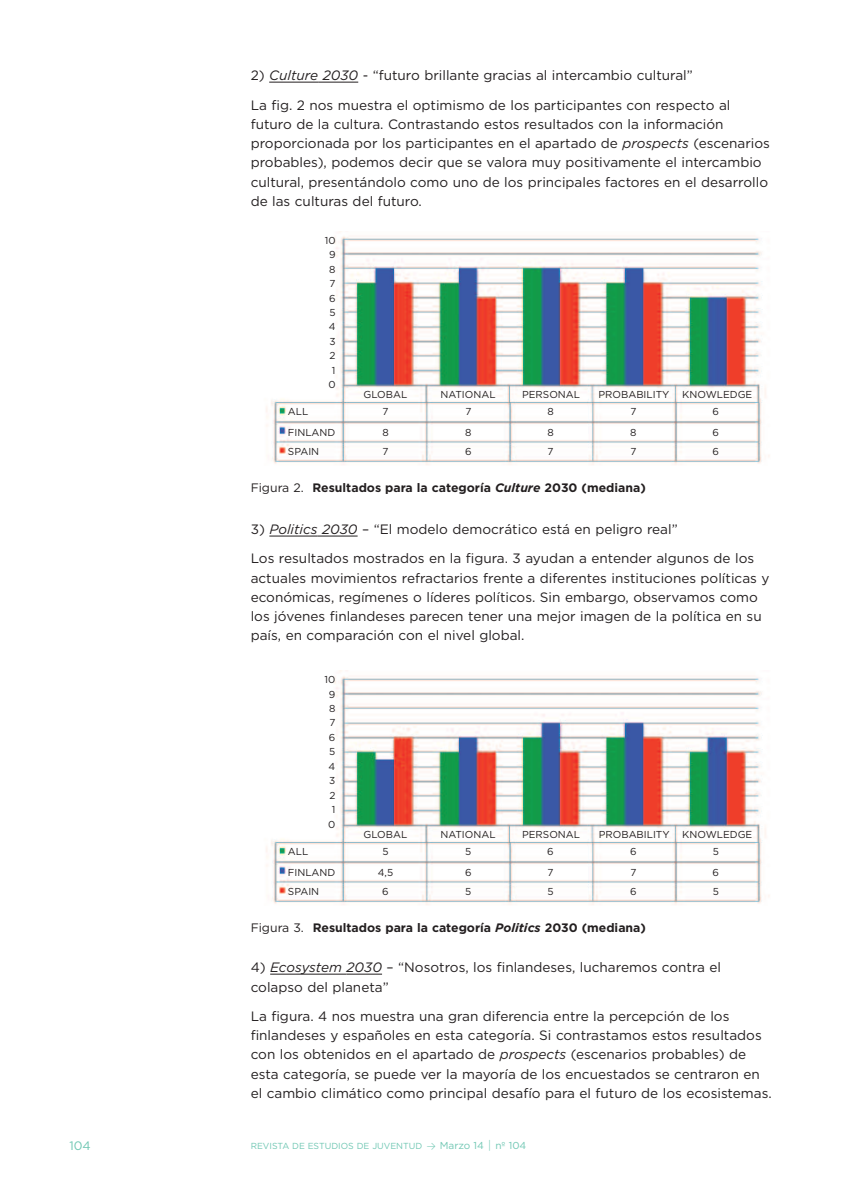
<style>
.page{position:relative;width:844px;height:1191px;background:#fff}
.page>*{position:absolute;margin:0;border:0;box-sizing:border-box;transform-origin:0 0}
.t1{font:13.65px/19.2px "Gotham";color:#231f20}
.t2{font:700 12.25px "Gotham";color:#231f20}
.t3{font:12.25px "Gotham";color:#70c7b3}
.t4{font:10.15px/14.3px "Gotham";color:#231f20;text-align:right}
.t5{font:8.75px "Gotham";color:#70c7b3}
.s1{font-style:italic}
.s2{font-weight:400}
.s3{font-family:"Bryant";font-size:11.9px}
.s4{font-size:10.15px}
</style>
<div class="page">
<hr style="left:269px;top:82px;width:49px;height:1px;background:#231f20">
<hr style="left:318px;top:82px;width:40px;height:1px;background:#231f20">
<hr style="left:269px;top:536px;width:48px;height:1px;background:#231f20">
<hr style="left:317px;top:536px;width:40px;height:1px;background:#231f20">
<hr style="left:270px;top:973px;width:76px;height:1px;background:#231f20">
<hr style="left:346px;top:973px;width:36px;height:1px;background:#231f20">
<img style="left:266px;top:231px;width:504px;height:234px">
<img style="left:266px;top:671px;width:504px;height:234px">
<p class="t1" style="left:251px;top:61px;width:481px;line-height:29.2px">2) <span class="s1">Culture 2030</span> - “futuro brillante gracias al intercambio cultural”<br>La fig. 2 nos muestra el optimismo de los participantes con respecto al</p>
<p class="t1" style="left:251px;top:114px;width:520px">futuro de la cultura. Contrastando estos resultados con la información proporcionada por los participantes en el apartado de <span class="s1">prospects</span> (escenarios probables), podemos decir que se valora muy positivamente el intercambio cultural, presentándolo como uno de los principales factores en el desarrollo de las culturas del futuro.</p>
<p class="t4" style="left:324px;top:233px;width:12px">10<br>9<br>8<br>7<br>6<br>5<br>4<br>3<br>2<br>1<br>0</p>
<p class="t4" style="left:363px;top:387px;width:45px">GLOBAL</p>
<p class="t4" style="left:440px;top:387px;width:57px">NATIONAL</p>
<p class="t4" style="left:522px;top:387px;width:59px">PERSONAL</p>
<p class="t4" style="left:598px;top:387px;width:72px">PROBABILITY</p>
<p class="t4" style="left:682px;top:387px;width:71px">KNOWLEDGE</p>
<p class="t4" style="left:288px;top:404px;width:22px">ALL</p>
<p class="t4" style="left:382px;top:404px;width:7px">7</p>
<p class="t4" style="left:465px;top:404px;width:7px">7</p>
<p class="t4" style="left:547px;top:404px;width:8px">8</p>
<p class="t4" style="left:630px;top:404px;width:7px">7</p>
<p class="t4" style="left:712px;top:404px;width:8px">6</p>
<p class="t4" style="left:288px;top:425px;width:49px">FINLAND</p>
<p class="t4" style="left:382px;top:425px;width:8px">8</p>
<p class="t4" style="left:465px;top:425px;width:8px">8</p>
<p class="t4" style="left:547px;top:425px;width:8px">8</p>
<p class="t4" style="left:630px;top:425px;width:8px">8</p>
<p class="t4" style="left:712px;top:425px;width:8px">6</p>
<p class="t4" style="left:288px;top:444px;width:33px">SPAIN</p>
<p class="t4" style="left:382px;top:444px;width:7px">7</p>
<p class="t4" style="left:465px;top:444px;width:8px">6</p>
<p class="t4" style="left:547px;top:444px;width:7px">7</p>
<p class="t4" style="left:630px;top:444px;width:7px">7</p>
<p class="t4" style="left:712px;top:444px;width:8px">6</p>
<p class="t2" style="left:251px;top:480px;width:396px"><span class="s2">Figura 2.</span> Resultados para la categoría <span class="s1">Culture</span> 2030 (mediana)</p>
<p class="t1" style="left:251px;top:515px;width:505px;line-height:29.2px">3) <span class="s1">Politics 2030</span> – “El modelo democrático está en peligro real”<br>Los resultados mostrados en la figura. 3 ayudan a entender algunos de los</p>
<p class="t1" style="left:251px;top:568px;width:520px">actuales movimientos refractarios frente a diferentes instituciones políticas y económicas, regímenes o líderes políticos. Sin embargo, observamos como los jóvenes finlandeses parecen tener una mejor imagen de la política en su país, en comparación con el nivel global.</p>
<p class="t4" style="left:324px;top:672px;width:12px">10<br>9<br>8<br>7<br>6<br>5<br>4<br>3<br>2<br>1<br>0</p>
<p class="t4" style="left:363px;top:827px;width:45px">GLOBAL</p>
<p class="t4" style="left:440px;top:827px;width:57px">NATIONAL</p>
<p class="t4" style="left:522px;top:827px;width:59px">PERSONAL</p>
<p class="t4" style="left:598px;top:827px;width:155px">PROBABILITY KNOWLEDGE</p>
<p class="t4" style="left:288px;top:844px;width:22px">ALL</p>
<p class="t4" style="left:382px;top:844px;width:8px">5</p>
<p class="t4" style="left:465px;top:844px;width:8px">5</p>
<p class="t4" style="left:547px;top:844px;width:8px">6</p>
<p class="t4" style="left:630px;top:844px;width:8px">6</p>
<p class="t4" style="left:712px;top:844px;width:8px">5</p>
<p class="t4" style="left:288px;top:865px;width:49px">FINLAND</p>
<p class="t4" style="left:378px;top:865px;width:17px">4,5</p>
<p class="t4" style="left:465px;top:865px;width:8px">6</p>
<p class="t4" style="left:547px;top:865px;width:7px">7</p>
<p class="t4" style="left:630px;top:865px;width:7px">7</p>
<p class="t4" style="left:712px;top:865px;width:8px">6</p>
<p class="t4" style="left:288px;top:884px;width:33px">SPAIN</p>
<p class="t4" style="left:382px;top:884px;width:8px">6</p>
<p class="t4" style="left:465px;top:884px;width:8px">5</p>
<p class="t4" style="left:547px;top:884px;width:8px">5</p>
<p class="t4" style="left:630px;top:884px;width:8px">6</p>
<p class="t4" style="left:712px;top:884px;width:8px">5</p>
<p class="t2" style="left:251px;top:920px;width:396px"><span class="s2">Figura 3.</span> Resultados para la categoría <span class="s1">Politics</span> 2030 (mediana)</p>
<p class="t1" style="left:251px;top:958px;width:472px">4) <span class="s1">Ecosystem 2030</span> – “Nosotros, los finlandeses, lucharemos contra el colapso del planeta”</p>
<p class="t1" style="left:251px;top:1006px;width:522px">La figura. 4 nos muestra una gran diferencia entre la percepción de los finlandeses y españoles en esta categoría. Si contrastamos estos resultados con los obtenidos en el apartado de <span class="s1">prospects</span> (escenarios probables) de esta categoría, se puede ver la mayoría de los encuestados se centraron en el cambio climático como principal desafío para el futuro de los ecosistemas.</p>
<p class="t3" style="left:69px;top:1138px;width:23px">104</p>
<p class="t5" style="left:251px;top:1141px;width:277px">REVISTA DE ESTUDIOS DE JUVENTUD <span class="s3">≥</span> <span class="s4">Marzo 14</span> <span class="s3">|</span> <span class="s4">nº 104</span></p>
</div>
